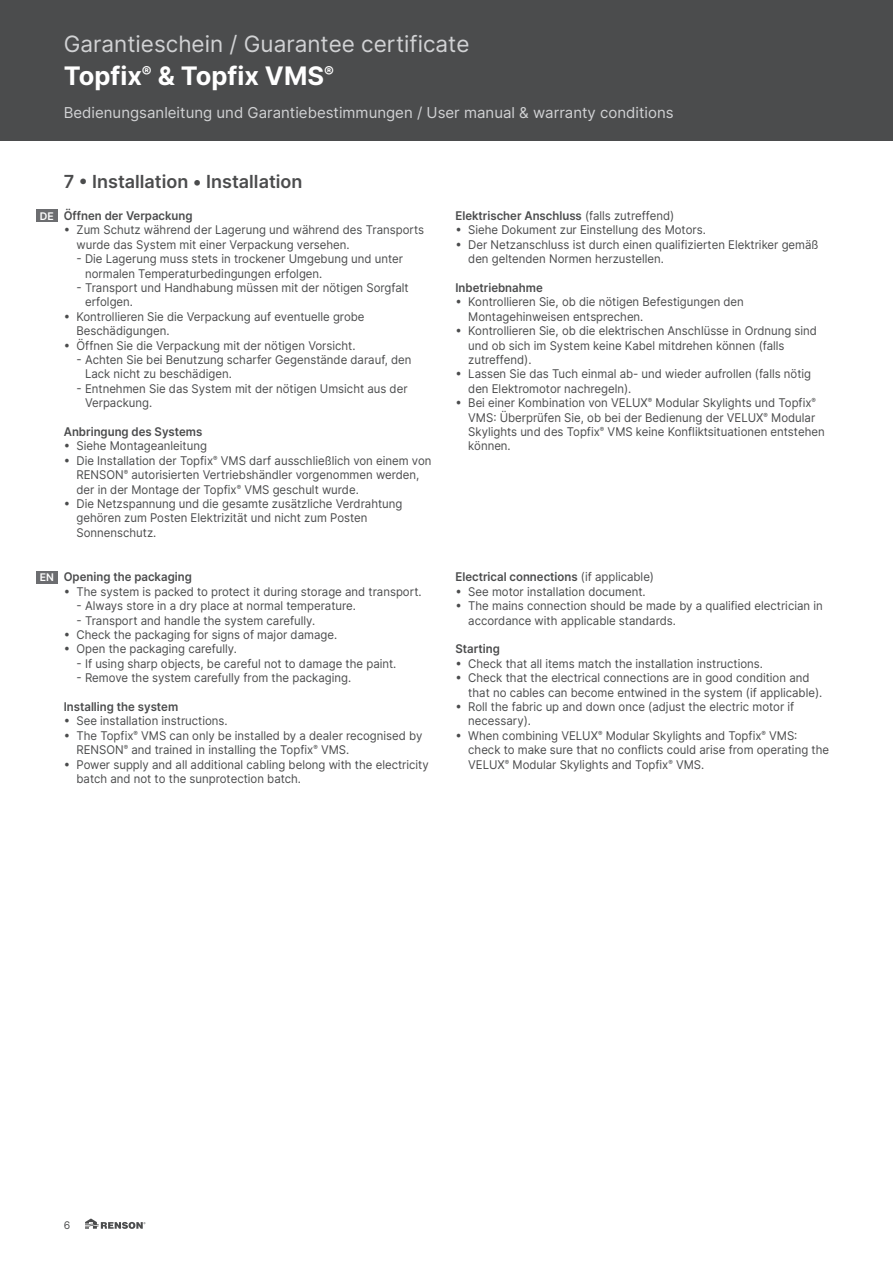
<style>
.page{position:relative;width:893px;height:1263px;background:#fff}
.page>*{position:absolute;margin:0;border:0;box-sizing:border-box;transform-origin:0 0}
.t1{font:700 25.5px "Inter";color:#fff}
.t2{font:22.5px "Inter";color:#d1d2d4}
.GC_Titel_1{font:600 18px "Inter";color:#4b4c4d}
.t3{font:15px "Inter";color:#d1d2d4}
.GC_Body_Insprong{font:12px/14.4px "Inter";color:#4b4c4d;scale:.95 1}
.GC_Body_Insprong_2{font:12px/14.4px "Inter";color:#4b4c4d;scale:.95 1}
.GC_Body_Insprong-2{font:600 12px "Inter";color:#4b4c4d;scale:.95 1}
.t4{font:600 10.5px "Inter";color:#fff}
.t5{font:10.5px "Inter";color:#4b4c4d}
.s1{font-weight:400}
</style>
<div class="page">
<div style="left:0;top:0;width:893px;height:140px;background:#4b4c4d"></div>
<svg style="left:85px;top:1218px;width:60px;height:11px"></svg>
<div style="left:36px;top:209px;width:21px;height:13px;background:#6c6d70"></div>
<div style="left:36px;top:571px;width:21px;height:13px;background:#6c6d70"></div>
<h2 class="t2" style="left:64px;top:28px;width:407px">Garantieschein / Guarantee certificate</h2>
<h1 class="t1" style="left:64px;top:58px;width:272px">Topfix<sup>®</sup> &amp; Topfix VMS<sup>®</sup></h1>
<p class="t3" style="left:64px;top:102px;width:611px">Bedienungsanleitung und Garantiebestimmungen / User manual &amp; warranty conditions</p>
<p class="t4" style="left:40px;top:208px;width:15px">DE</p>
<p class="GC_Titel_1" style="left:64px;top:168px;width:240px">7 • Installation • Installation</p>
<p class="GC_Body_Insprong-2" style="left:64px;top:207px;width:137px">Öffnen der Verpackung</p>
<p class="GC_Body_Insprong" style="left:77px;top:223px;width:367px;text-indent:-13px">• Zum Schutz während der Lagerung und während des Transports wurde das System mit einer Verpackung versehen.</p>
<p class="GC_Body_Insprong_2" style="left:85px;top:251px;width:336px;text-indent:-9px">- Die Lagerung muss stets in trockener Umgebung und unter normalen Temperaturbedingungen erfolgen.</p>
<p class="GC_Body_Insprong_2" style="left:85px;top:280px;width:342px;text-indent:-9px">- Transport und Handhabung müssen mit der nötigen Sorgfalt erfolgen.</p>
<p class="GC_Body_Insprong" style="left:77px;top:309px;width:305px;text-indent:-13px">• Kontrollieren Sie die Verpackung auf eventuelle grobe<br>Beschädigungen.</p>
<p class="GC_Body_Insprong" style="left:64px;top:338px;width:309px">• Öffnen Sie die Verpackung mit der nötigen Vorsicht.</p>
<p class="GC_Body_Insprong_2" style="left:85px;top:352px;width:345px;text-indent:-9px">- Achten Sie bei Benutzung scharfer Gegenstände darauf, den<br>Lack nicht zu beschädigen.</p>
<p class="GC_Body_Insprong_2" style="left:85px;top:381px;width:341px;text-indent:-9px">- Entnehmen Sie das System mit der nötigen Umsicht aus der<br>Verpackung.</p>
<p class="GC_Body_Insprong-2" style="left:64px;top:423px;width:147px">Anbringung des Systems</p>
<p class="GC_Body_Insprong" style="left:64px;top:439px;width:152px">• Siehe Montageanleitung</p>
<p class="GC_Body_Insprong" style="left:77px;top:453px;width:375px;text-indent:-13px">• Die Installation der Topfix<sup>®</sup> VMS darf ausschließlich von einem von<br>RENSON<sup>®</sup> autorisierten Vertriebshändler vorgenommen werden, der in der Montage der Topfix<sup>®</sup> VMS geschult wurde.</p>
<p class="GC_Body_Insprong" style="left:77px;top:496px;width:345px;text-indent:-13px">• Die Netzspannung und die gesamte zusätzliche Verdrahtung gehören zum Posten Elektrizität und nicht zum Posten<br>Sonnenschutz.</p>
<p class="t4" style="left:40px;top:569px;width:16px">EN</p>
<p class="GC_Body_Insprong-2" style="left:64px;top:568px;width:136px">Opening the packaging</p>
<p class="GC_Body_Insprong" style="left:64px;top:584px;width:378px">• The system is packed to protect it during storage and transport.</p>
<p class="GC_Body_Insprong_2" style="left:77px;top:598px;width:296px">- Always store in a dry place at normal temperature.</p>
<p class="GC_Body_Insprong_2" style="left:77px;top:613px;width:253px">- Transport and handle the system carefully.</p>
<p class="GC_Body_Insprong" style="left:64px;top:627px;width:289px">• Check the packaging for signs of major damage.</p>
<p class="GC_Body_Insprong" style="left:64px;top:642px;width:184px">• Open the packaging carefully.</p>
<p class="GC_Body_Insprong_2" style="left:77px;top:656px;width:338px">- If using sharp objects, be careful not to damage the paint.</p>
<p class="GC_Body_Insprong_2" style="left:77px;top:670px;width:291px">- Remove the system carefully from the packaging.</p>
<p class="GC_Body_Insprong-2" style="left:64px;top:698px;width:122px">Installing the system</p>
<p class="GC_Body_Insprong" style="left:64px;top:714px;width:174px">• See installation instructions.</p>
<p class="GC_Body_Insprong" style="left:77px;top:728px;width:366px;text-indent:-13px">• The Topfix<sup>®</sup> VMS can only be installed by a dealer recognised by<br>RENSON<sup>®</sup> and trained in installing the Topfix<sup>®</sup> VMS.</p>
<p class="GC_Body_Insprong" style="left:77px;top:757px;width:372px;text-indent:-13px">• Power supply and all additional cabling belong with the electricity batch and not to the sunprotection batch.</p>
<p class="GC_Body_Insprong-2" style="left:455px;top:207px;width:232px">Elektrischer Anschluss <span class="s1">(falls zutreffend)</span></p>
<p class="GC_Body_Insprong" style="left:455px;top:223px;width:265px">• Siehe Dokument zur Einstellung des Motors.</p>
<p class="GC_Body_Insprong" style="left:468px;top:237px;width:370px;text-indent:-13px">• Der Netzanschluss ist durch einen qualifizierten Elektriker gemäß den geltenden Normen herzustellen.</p>
<p class="GC_Body_Insprong-2" style="left:455px;top:279px;width:93px">Inbetriebnahme</p>
<p class="GC_Body_Insprong" style="left:468px;top:295px;width:292px;text-indent:-13px">• Kontrollieren Sie, ob die nötigen Befestigungen den<br>Montagehinweisen entsprechen.</p>
<p class="GC_Body_Insprong" style="left:468px;top:323px;width:369px;text-indent:-13px">• Kontrollieren Sie, ob die elektrischen Anschlüsse in Ordnung sind und ob sich im System keine Kabel mitdrehen können (falls zutreffend).</p>
<p class="GC_Body_Insprong" style="left:468px;top:367px;width:363px;text-indent:-13px">• Lassen Sie das Tuch einmal ab- und wieder aufrollen (falls nötig den Elektromotor nachregeln).</p>
<p class="GC_Body_Insprong" style="left:468px;top:395px;width:377px;text-indent:-13px">• Bei einer Kombination von VELUX<sup>®</sup> Modular Skylights und Topfix<sup>® </sup>VMS: Überprüfen Sie, ob bei der Bedienung der VELUX<sup>®</sup> Modular Skylights und des Topfix<sup>®</sup> VMS keine Konfliktsituationen entstehen können.</p>
<p class="GC_Body_Insprong-2" style="left:455px;top:568px;width:211px">Electrical connections <span class="s1">(if applicable)</span></p>
<p class="GC_Body_Insprong" style="left:455px;top:584px;width:202px">• See motor installation document.</p>
<p class="GC_Body_Insprong" style="left:468px;top:598px;width:375px;text-indent:-13px">• The mains connection should be made by a qualified electrician in accordance with applicable standards.</p>
<p class="GC_Body_Insprong-2" style="left:455px;top:640px;width:48px">Starting</p>
<p class="GC_Body_Insprong" style="left:455px;top:656px;width:325px">• Check that all items match the installation instructions.</p>
<p class="GC_Body_Insprong" style="left:468px;top:670px;width:374px;text-indent:-13px">• Check that the electrical connections are in good condition and that no cables can become entwined in the system (if applicable).</p>
<p class="GC_Body_Insprong" style="left:468px;top:699px;width:345px;text-indent:-13px">• Roll the fabric up and down once (adjust the electric motor if necessary).</p>
<p class="GC_Body_Insprong" style="left:468px;top:728px;width:381px;text-indent:-13px">• When combining VELUX<sup>®</sup> Modular Skylights and Topfix<sup>®</sup> VMS: check to make sure that no conflicts could arise from operating the<br>VELUX<sup>®</sup> Modular Skylights and Topfix<sup>®</sup> VMS.</p>
<p class="t5" style="left:64px;top:1217px;width:8px">6</p>
</div>
